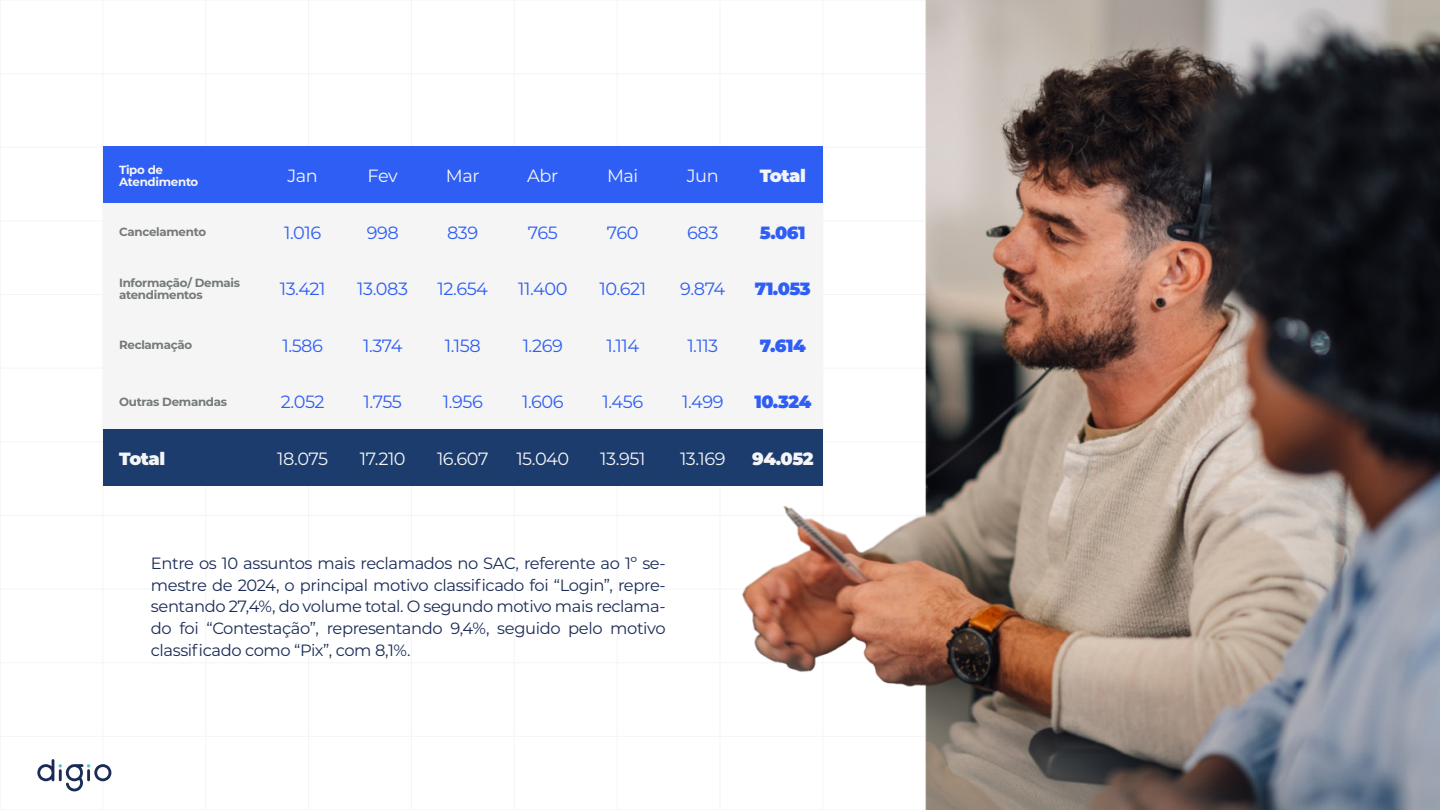
<style>
.page{position:relative;width:1440px;height:810px;background:#fff}
.page>*{position:absolute;margin:0;border:0;box-sizing:border-box;transform-origin:0 0}
.t1{font:17.7px "Montserrat";letter-spacing:-.025em;color:#2e5ef4}
.t2{font:17.7px "Montserrat";letter-spacing:-.025em;color:#f5f5f5}
.t3{font:900 17.7px "Montserrat";letter-spacing:-.025em;color:#2e5ef4}
.t4{font:900 17.7px "Montserrat";letter-spacing:-.025em;color:#f5f5f5}
.t5{font:16.35px/21.8px "Montserrat";letter-spacing:-.025em;color:#1a2b56;text-align:justify}
.t6{font:700 11.85px/11.9px "Montserrat";letter-spacing:-.025em;color:#75797a}
.t7{font:700 11.85px/11.9px "Montserrat";letter-spacing:-.025em;color:#f5f5f5}
</style>
<div class="page">
<hr style="left:206px;top:0;width:1px;height:810px;background:#f5f5f5">
<hr style="left:308px;top:0;width:1px;height:810px;background:#f5f5f5">
<hr style="left:0;top:0;width:1px;height:810px;background:#f5f5f5">
<hr style="left:103px;top:0;width:1px;height:810px;background:#f5f5f5">
<hr style="left:0;top:736px;width:1440px;height:1px;background:#f5f5f5">
<hr style="left:0;top:663px;width:1440px;height:1px;background:#f5f5f5">
<hr style="left:0;top:589px;width:1440px;height:1px;background:#f5f5f5">
<hr style="left:0;top:515px;width:1440px;height:1px;background:#f5f5f5">
<hr style="left:0;top:442px;width:1440px;height:1px;background:#f5f5f5">
<hr style="left:0;top:368px;width:1440px;height:1px;background:#f5f5f5">
<hr style="left:0;top:294px;width:1440px;height:1px;background:#f5f5f5">
<hr style="left:0;top:221px;width:1440px;height:1px;background:#f5f5f5">
<hr style="left:0;top:147px;width:1440px;height:1px;background:#f5f5f5">
<hr style="left:0;top:73px;width:1440px;height:1px;background:#f5f5f5">
<img style="left:742px;top:0;width:698px;height:810px">
<svg style="left:37px;top:759px;width:74px;height:32px"></svg>
<div style="left:103px;top:146px;width:720px;height:57px;background:#2e5ef4"></div>
<div style="left:103px;top:203px;width:720px;height:56px;background:#f5f5f5"></div>
<div style="left:103px;top:259px;width:720px;height:57px;background:#f5f5f5"></div>
<div style="left:103px;top:316px;width:720px;height:57px;background:#f5f5f5"></div>
<div style="left:103px;top:373px;width:720px;height:56px;background:#f5f5f5"></div>
<div style="left:103px;top:429px;width:720px;height:57px;background:#1c3c6d"></div>
<p class="t7" style="left:119px;top:163px;width:81px">Tipo de<br>Atendimento</p>
<p class="t2" style="left:287px;top:164px;width:32px">Jan</p>
<p class="t2" style="left:368px;top:164px;width:32px">Fev</p>
<p class="t2" style="left:446px;top:164px;width:35px">Mar</p>
<p class="t2" style="left:527px;top:164px;width:32px">Abr</p>
<p class="t2" style="left:607px;top:164px;width:33px">Mai</p>
<p class="t2" style="left:687px;top:164px;width:33px">Jun</p>
<p class="t4" style="left:760px;top:163px;width:48px">Total</p>
<p class="t6" style="left:119px;top:226px;width:88px">Cancelamento</p>
<p class="t1" style="left:284px;top:220px;width:39px">1.016</p>
<p class="t1" style="left:367px;top:220px;width:34px">998</p>
<p class="t1" style="left:447px;top:220px;width:33px">839</p>
<p class="t1" style="left:528px;top:220px;width:32px">765</p>
<p class="t1" style="left:607px;top:220px;width:33px">760</p>
<p class="t1" style="left:687px;top:220px;width:33px">683</p>
<p class="t3" style="left:760px;top:219px;width:47px">5.061</p>
<p class="t6" style="left:119px;top:276px;width:122px">Informação/ Demais atendimentos</p>
<p class="t1" style="left:280px;top:277px;width:47px">13.421</p>
<p class="t1" style="left:357px;top:277px;width:52px">13.083</p>
<p class="t1" style="left:437px;top:277px;width:52px">12.654</p>
<p class="t1" style="left:518px;top:277px;width:51px">11.400</p>
<p class="t1" style="left:600px;top:277px;width:48px">10.621</p>
<p class="t1" style="left:680px;top:277px;width:47px">9.874</p>
<p class="t3" style="left:755px;top:276px;width:57px">71.053</p>
<p class="t6" style="left:119px;top:339px;width:75px">Reclamação</p>
<p class="t1" style="left:282px;top:333px;width:42px">1.586</p>
<p class="t1" style="left:363px;top:333px;width:41px">1.374</p>
<p class="t1" style="left:445px;top:333px;width:37px">1.158</p>
<p class="t1" style="left:523px;top:333px;width:42px">1.269</p>
<p class="t1" style="left:606px;top:333px;width:34px">1.114</p>
<p class="t1" style="left:687px;top:333px;width:32px">1.113</p>
<p class="t3" style="left:760px;top:332px;width:47px">7.614</p>
<p class="t6" style="left:119px;top:395px;width:109px">Outras Demandas</p>
<p class="t1" style="left:281px;top:390px;width:45px">2.052</p>
<p class="t1" style="left:364px;top:390px;width:40px">1.755</p>
<p class="t1" style="left:443px;top:390px;width:42px">1.956</p>
<p class="t1" style="left:522px;top:390px;width:43px">1.606</p>
<p class="t1" style="left:603px;top:390px;width:42px">1.456</p>
<p class="t1" style="left:682px;top:390px;width:43px">1.499</p>
<p class="t3" style="left:754px;top:389px;width:58px">10.324</p>
<p class="t4" style="left:119px;top:445px;width:48px">Total</p>
<p class="t2" style="left:277px;top:447px;width:52px">18.075</p>
<p class="t2" style="left:360px;top:447px;width:47px">17.210</p>
<p class="t2" style="left:437px;top:447px;width:53px">16.607</p>
<p class="t2" style="left:516px;top:447px;width:54px">15.040</p>
<p class="t2" style="left:600px;top:447px;width:47px">13.951</p>
<p class="t2" style="left:680px;top:447px;width:47px">13.169</p>
<p class="t4" style="left:752px;top:445px;width:63px">94.052</p>
<p class="t5" style="left:151px;top:552px;width:516px">Entre os 10 assuntos mais reclamados no SAC, referente ao 1º se&shy;mestre de 2024, o principal motivo classificado foi “Login”, repre&shy;sentando 27,4%, do volume total. O segundo motivo mais reclama&shy;do foi “Contestação”, representando 9,4%, seguido pelo motivo classificado como “Pix”, com 8,1%.</p>
</div>
